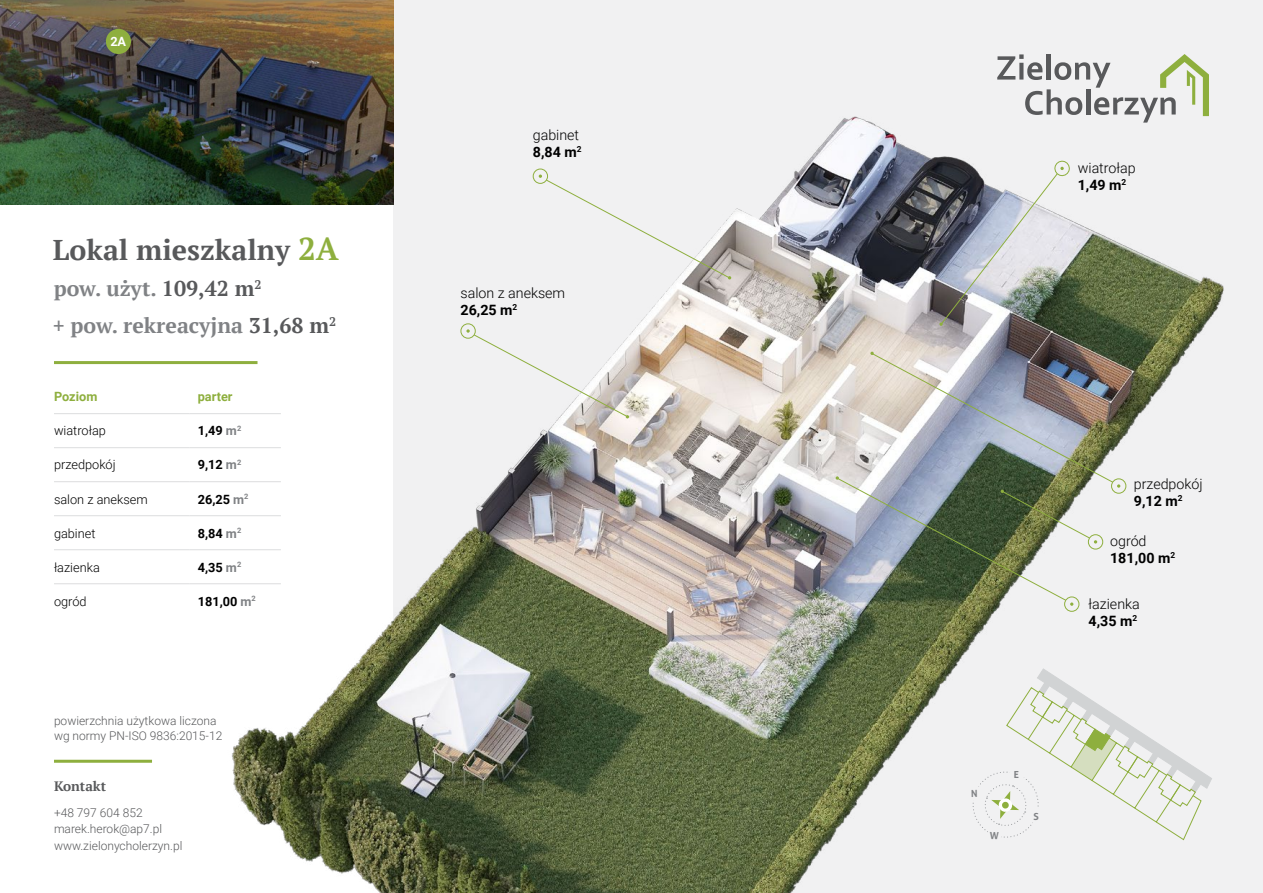
<style>
.page{position:relative;width:1263px;height:893px;background:#fff}
.page>*{position:absolute;margin:0;border:0;box-sizing:border-box;transform-origin:0 0}
.t1{font:700 28.5px "PT Serif";color:#58595b}
.t2{font:700 21.3px/36.5px "PT Serif";color:#808285}
.t3{font:300 14.25px/17.1px "Roboto";color:#000}
.t4{font:700 14.25px/17.1px "Roboto";color:#000}
.t5{font:700 13.65px "PT Serif";color:#58595b}
.t6{font:300 12.75px "Roboto";color:#000}
.t7{font:700 12.75px "Roboto";color:#000}
.t8{font:700 12.75px "Roboto";color:#8eaf3e}
.t9{font:700 12.75px "Roboto";color:#fff}
.t10{font:300 12px/16.5px "Roboto";color:#58595b}
.t11{font:700 9.75px "Aller";color:#808285}
.s1{font-size:31.5px;color:#8eaf3e}
.s2{color:#58595b}
.s3{color:#808285}
.s4{font-weight:700}
.s5{font-weight:300}
</style>
<div class="page">
<hr style="left:54px;top:361px;width:203px;height:3px;background:#8eaf3e">
<div style="left:393px;top:0;width:870px;height:893px;background:#f1f1f2"></div>
<img style="left:0;top:0;width:393px;height:205px">
<img style="left:221px;top:93px;width:1003px;height:800px">
<svg style="left:997px;top:54px;width:212px;height:69px"></svg>
<div style="left:106px;top:29px;width:25px;height:25px;background:#8eaf3e;border-radius:50%"></div>
<hr style="left:54px;top:760px;width:98px;height:3px;background:#8eaf3e">
<img style="left:939px;top:160px;width:131px;height:166px">
<div style="left:1111px;top:478px;width:15px;height:16px;border:1px solid #8eaf3e;border-radius:50%"></div>
<div style="left:1064px;top:597px;width:15px;height:15px;border:1px solid #8eaf3e;border-radius:50%"></div>
<div style="left:460px;top:323px;width:16px;height:16px;border:1px solid #8eaf3e;border-radius:50%"></div>
<svg style="left:466px;top:329px;width:163px;height:89px"></svg>
<div style="left:533px;top:169px;width:15px;height:15px;border:1px solid #8eaf3e;border-radius:50%"></div>
<svg style="left:539px;top:175px;width:192px;height:104px"></svg>
<img style="left:836px;top:352px;width:284px;height:254px">
<hr style="left:54px;top:413px;width:135px;height:1px;background:#dcddde">
<hr style="left:189px;top:413px;width:92px;height:1px;background:#dcddde">
<hr style="left:54px;top:447px;width:135px;height:1px;background:#dcddde">
<hr style="left:189px;top:447px;width:92px;height:1px;background:#dcddde">
<hr style="left:54px;top:481px;width:135px;height:1px;background:#dcddde">
<hr style="left:189px;top:481px;width:92px;height:1px;background:#dcddde">
<hr style="left:54px;top:515px;width:135px;height:1px;background:#dcddde">
<hr style="left:189px;top:515px;width:92px;height:1px;background:#dcddde">
<hr style="left:54px;top:549px;width:135px;height:1px;background:#dcddde">
<hr style="left:189px;top:549px;width:92px;height:1px;background:#dcddde">
<hr style="left:54px;top:583px;width:135px;height:1px;background:#dcddde">
<hr style="left:189px;top:583px;width:92px;height:1px;background:#dcddde">
<svg style="left:966px;top:668px;width:246px;height:175px"></svg>
<p class="t9" style="left:110px;top:32px;width:17px">2A</p>
<h1 class="t1" style="left:53px;top:231px;width:287px">Lokal mieszkalny <span class="s1">2A</span></h1>
<h2 class="t2" style="left:53px;top:270px;width:285px">pow. użyt. <span class="s2">109,42 m</span><sup>2<br></sup>+ pow. rekreacyjna <span class="s2">31,68 m</span><sup>2</sup></h2>
<p class="t8" style="left:54px;top:388px;width:45px">Poziom</p>
<p class="t8" style="left:198px;top:388px;width:36px">parter</p>
<p class="t6" style="left:54px;top:422px;width:53px">wiatrołap</p>
<p class="t7" style="left:198px;top:422px;width:45px">1,49 <span class="s3">m</span><sup>2</sup></p>
<p class="t6" style="left:54px;top:456px;width:63px">przedpokój</p>
<p class="t7" style="left:198px;top:456px;width:45px">9,12 <span class="s3">m</span><sup>2</sup></p>
<p class="t6" style="left:54px;top:490px;width:95px">salon z aneksem</p>
<p class="t7" style="left:198px;top:490px;width:52px">26,25 <span class="s3">m</span><sup>2</sup></p>
<p class="t6" style="left:54px;top:524px;width:43px">gabinet</p>
<p class="t7" style="left:198px;top:524px;width:45px">8,84 <span class="s3">m</span><sup>2</sup></p>
<p class="t6" style="left:54px;top:558px;width:47px">łazienka</p>
<p class="t7" style="left:198px;top:558px;width:45px">4,35 <span class="s3">m</span><sup>2</sup></p>
<p class="t6" style="left:54px;top:592px;width:34px">ogród</p>
<p class="t7" style="left:198px;top:592px;width:60px">181,00 <span class="s3">m</span><sup>2</sup></p>
<p class="t10" style="left:54px;top:713px;width:170px;line-height:15px">powierzchnia użytkowa liczona wg normy PN-ISO 9836:2015-12</p>
<p class="t5" style="left:54px;top:777px;width:54px">Kontakt</p>
<p class="t10" style="left:54px;top:804px;width:130px">+48 797 604 852 marek.herok@ap7.pl www.zielonycholerzyn.pl</p>
<p class="t3" style="left:533px;top:126px;width:50px">gabinet<br><span class="s4">8,84 m</span><sup>2</sup></p>
<p class="t3" style="left:460px;top:284px;width:106px">salon z aneksem<br><span class="s4">26,25 m</span><sup>2</sup></p>
<p class="t3" style="left:1078px;top:158px;width:59px">wiatrołap<br><span class="s4">1,49 m</span><sup>2</sup></p>
<p class="t3" style="left:1134px;top:475px;width:70px">przedpokój<br><span class="s4">9,12 m</span><sup>2</sup></p>
<p class="t4" style="left:1110px;top:532px;width:67px"><span class="s5">ogród<br></span>181,00 m<sup>2</sup></p>
<p class="t3" style="left:1088px;top:595px;width:53px">łazienka<br><span class="s4">4,35 m</span><sup>2</sup></p>
<p class="t11" style="left:1014px;top:768px;width:7px">E</p>
<p class="t11" style="left:1033px;top:811px;width:7px">S</p>
</div>
